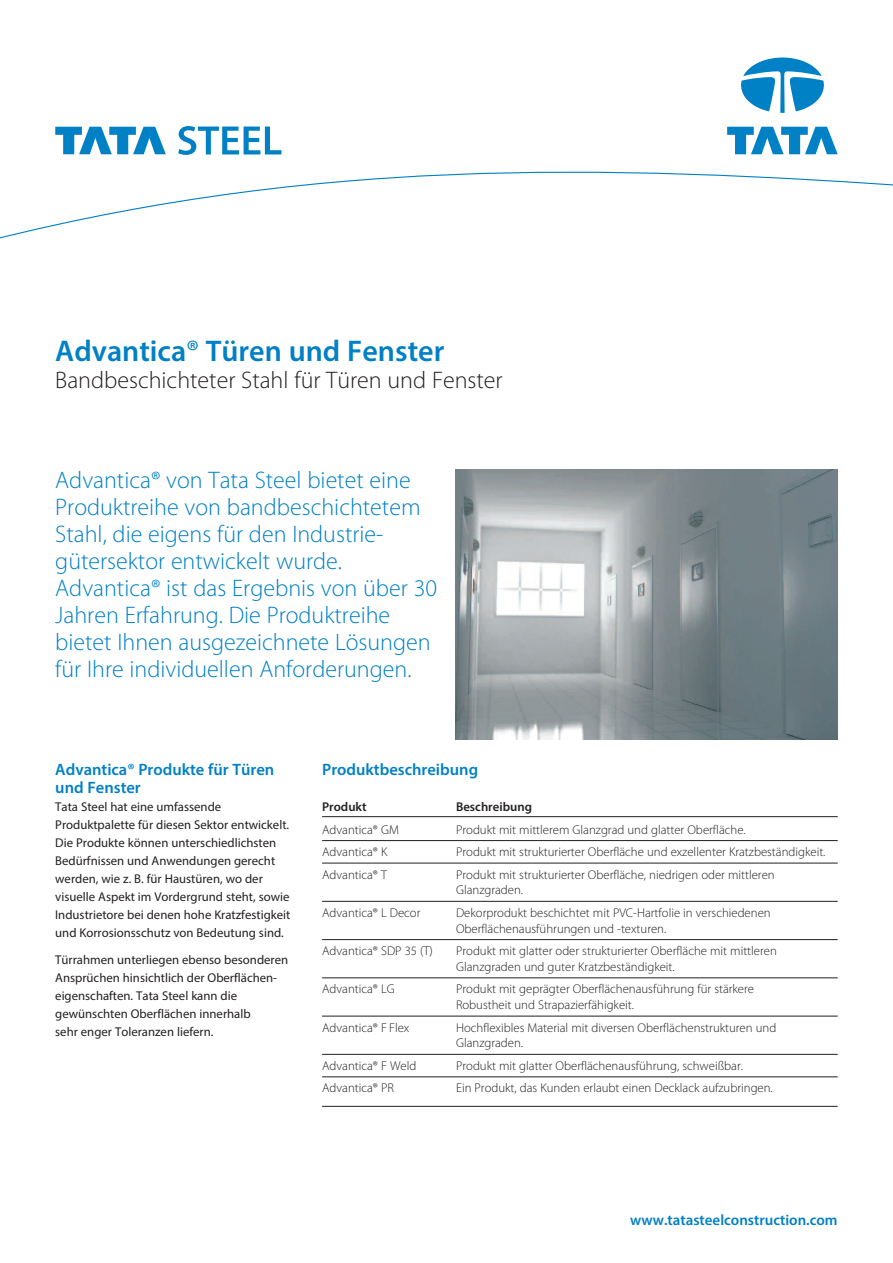
<style>
.page{position:relative;width:893px;height:1263px;background:#fff}
.page>*{position:absolute;margin:0;border:0;box-sizing:border-box;transform-origin:0 0}
.t1{font:600 30px "Myriad Pro";color:#0080c5}
.t2{font:300 24px/27px "Myriad Pro";color:#0080c5}
.t3{font:300 24px "Myriad Pro";color:#231f20}
.t4{font:600 16.5px/18px "Myriad Pro";color:#0080c5}
.t5{font:600 15px "Myriad Pro";color:#0080c5}
.t6{font:300 12.75px/15.8px "Myriad Pro";color:#231f20}
.t7{font:12.75px/18px "Myriad Pro";color:#231f20}
.t8{font:600 12.75px "Myriad Pro";color:#231f20}
.s1{font-weight:400}
</style>
<div class="page">
<svg style="left:0;top:171px;width:893px;height:68px"></svg>
<svg style="left:741px;top:58px;width:83px;height:55px"></svg>
<svg style="left:727px;top:127px;width:111px;height:27px"></svg>
<svg style="left:55px;top:127px;width:111px;height:27px"></svg>
<svg style="left:178px;top:126px;width:103px;height:29px"></svg>
<hr style="left:322px;top:816px;width:516px;height:1px;background:#231f20">
<hr style="left:322px;top:840px;width:516px;height:1px;background:#231f20">
<hr style="left:322px;top:863px;width:516px;height:1px;background:#231f20">
<hr style="left:322px;top:901px;width:516px;height:1px;background:#231f20">
<hr style="left:322px;top:939px;width:516px;height:1px;background:#231f20">
<hr style="left:322px;top:977px;width:516px;height:1px;background:#231f20">
<hr style="left:322px;top:1016px;width:516px;height:1px;background:#231f20">
<hr style="left:322px;top:1054px;width:516px;height:1px;background:#231f20">
<hr style="left:322px;top:1076px;width:516px;height:1px;background:#231f20">
<hr style="left:322px;top:1106px;width:516px;height:1px;background:#231f20">
<img style="left:455px;top:469px;width:383px;height:270px">
<h1 class="t1" style="left:55px;top:340px;width:391px">Advantica<span class="s1">®</span> Türen und Fenster</h1>
<h2 class="t3" style="left:55px;top:371px;width:449px">Bandbeschichteter Stahl für Türen und Fenster</h2>
<p class="t2" style="left:55px;top:469px;width:383px">Advantica® von Tata Steel bietet eine Produktreihe von bandbeschichtetem Stahl, die eigens für den Industrie&shy;gütersektor entwickelt wurde.<br>Advantica® ist das Ergebnis von über 30<br>Jahren Erfahrung. Die Produktreihe bietet Ihnen ausgezeichnete Lösungen für Ihre individuellen Anforderungen.</p>
<p class="t4" style="left:55px;top:762px;width:221px">Advantica® Produkte für Türen und Fenster</p>
<p class="t7" style="left:55px;top:799px;width:237px">Tata Steel hat eine umfassende Produktpalette für diesen Sektor entwickelt.<br>Die Produkte können unterschiedlichsten Bedürfnissen und Anwendungen gerecht werden, wie z. B. für Haustüren, wo der visuelle Aspekt im Vordergrund steht, sowie Industrietore bei denen hohe Kratzfestigkeit und Korrosionsschutz von Bedeutung sind.</p>
<p class="t7" style="left:55px;top:952px;width:234px">Türrahmen unterliegen ebenso besonderen Ansprüchen hinsichtlich der Oberflächen&shy;eigenschaften. Tata Steel kann die gewünschten Oberflächen innerhalb<br>sehr enger Toleranzen liefern.</p>
<p class="t4" style="left:322px;top:762px;width:158px">Produktbeschreibung</p>
<p class="t8" style="left:322px;top:802px;width:46px">Produkt</p>
<p class="t8" style="left:456px;top:802px;width:77px">Beschreibung</p>
<p class="t6" style="left:322px;top:822px;width:78px">Advantica® GM</p>
<p class="t6" style="left:456px;top:822px;width:291px">Produkt mit mittlerem Glanzgrad und glatter Oberfläche.</p>
<p class="t6" style="left:322px;top:845px;width:67px">Advantica® K</p>
<p class="t6" style="left:456px;top:845px;width:371px">Produkt mit strukturierter Oberfläche und exzellenter Kratzbeständigkeit.</p>
<p class="t6" style="left:322px;top:867px;width:66px">Advantica® T</p>
<p class="t6" style="left:456px;top:867px;width:320px">Produkt mit strukturierter Oberfläche, niedrigen oder mittleren<br>Glanzgraden.</p>
<p class="t6" style="left:322px;top:906px;width:100px">Advantica® L Decor</p>
<p class="t6" style="left:456px;top:906px;width:316px">Dekorprodukt beschichtet mit PVC-Hartfolie in verschiedenen<br>Oberflächenausführungen und -texturen.</p>
<p class="t6" style="left:322px;top:944px;width:112px">Advantica® SDP 35 (T)</p>
<p class="t6" style="left:456px;top:944px;width:322px">Produkt mit glatter oder strukturierter Oberfläche mit mittleren<br>Glanzgraden und guter Kratzbeständigkeit.</p>
<p class="t6" style="left:322px;top:982px;width:74px">Advantica® LG</p>
<p class="t6" style="left:456px;top:982px;width:300px">Produkt mit geprägter Oberflächenausführung für stärkere<br>Robustheit und Strapazierfähigkeit.</p>
<p class="t6" style="left:322px;top:1020px;width:89px">Advantica® F Flex</p>
<p class="t6" style="left:456px;top:1020px;width:322px">Hochflexibles Material mit diversen Oberflächenstrukturen und<br>Glanzgraden.</p>
<p class="t6" style="left:322px;top:1059px;width:96px">Advantica® F Weld</p>
<p class="t6" style="left:456px;top:1059px;width:288px">Produkt mit glatter Oberflächenausführung, schweißbar.</p>
<p class="t6" style="left:322px;top:1081px;width:73px">Advantica® PR</p>
<p class="t6" style="left:456px;top:1081px;width:318px">Ein Produkt, das Kunden erlaubt einen Decklack aufzubringen.</p>
<p class="t5" style="left:630px;top:1215px;width:209px">www.tatasteelconstruction.com</p>
</div>
